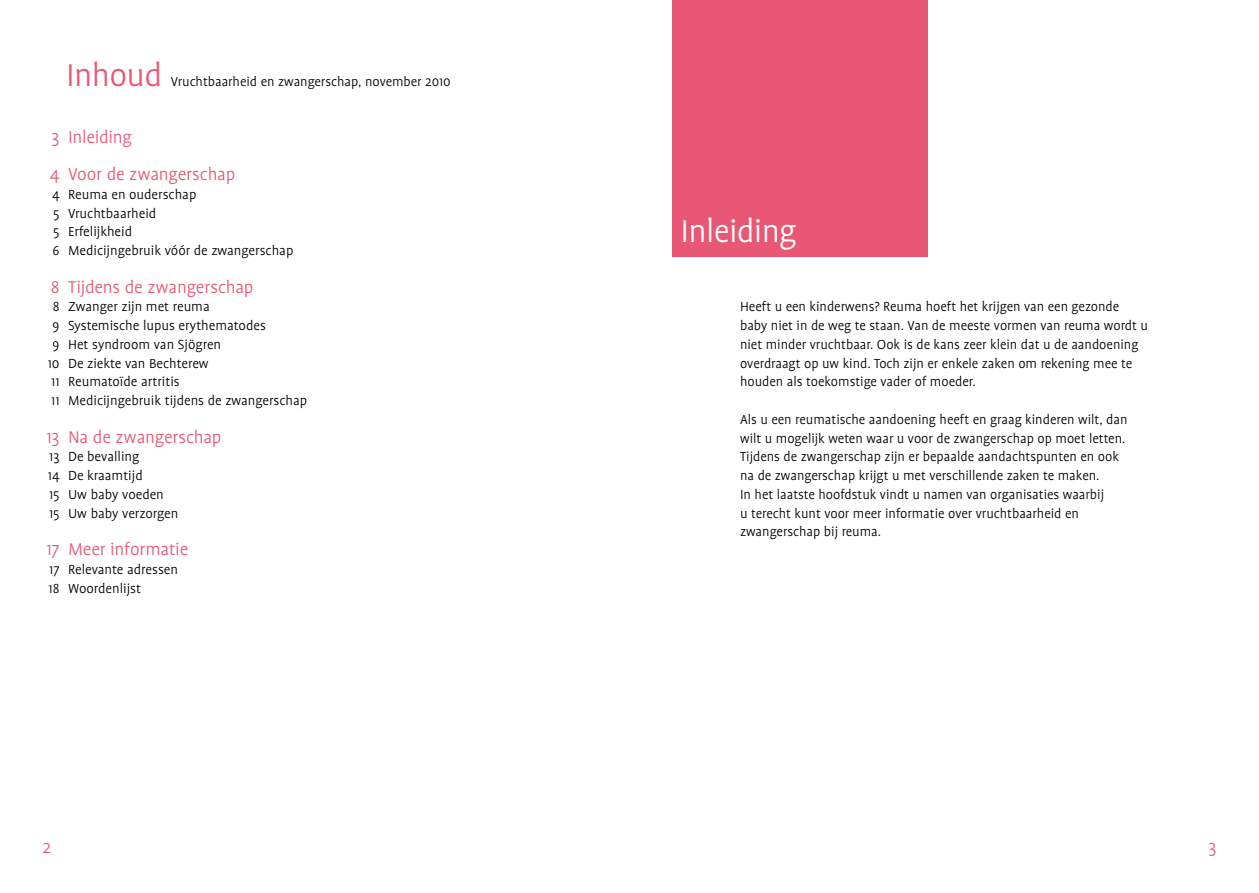
<style>
.page{position:relative;width:1259px;height:893px;background:#fff}
.page>*{position:absolute;margin:0;border:0;box-sizing:border-box;transform-origin:0 0}
.t1{font:300 36px "Profile OT";letter-spacing:-.02em;color:#fff}
.t2{font:300 36px "Profile OT";letter-spacing:-.02em;color:#e85875}
.t3{font:300 19.5px/37.5px "Profile OT";letter-spacing:-.01em;color:#e85875}
.t4{font:300 15px/18.8px "Profile OT";color:#000}
.t5{font:300 14.7px "Profile OT";letter-spacing:-.005em;color:#000}
</style>
<div class="page">
<div style="left:672px;top:0;width:255px;height:256px;background:#e85875"></div>
<h1 class="t2" style="left:66px;top:55px;width:97px">Inhoud</h1>
<p class="t5" style="left:171px;top:74px;width:281px">Vruchtbaarheid en zwangerschap, november 2010</p>
<h2 class="t3" style="left:50px;top:118px;width:187px">3 Inleiding<br>4 Voor de zwangerschap</h2>
<p class="t4" style="left:52px;top:185px;width:243px">4 Reuma en ouderschap<br>5 Vruchtbaarheid<br>5 Erfelijkheid<br>6 Medicijngebruik vóór de zwangerschap</p>
<h2 class="t3" style="left:51px;top:268px;width:204px">8 Tijdens de zwangerschap</h2>
<p class="t4" style="left:53px;top:298px;width:158px">8 Zwanger zijn met reuma</p>
<p class="t4" style="left:53px;top:316px;width:215px">9 Systemische lupus erythematodes</p>
<p class="t4" style="left:53px;top:335px;width:170px">9 Het syndroom van Sjögren</p>
<p class="t4" style="left:48px;top:354px;width:163px">10 De ziekte van Bechterew</p>
<p class="t4" style="left:51px;top:373px;width:130px">11 Reumatoïde artritis</p>
<p class="t4" style="left:51px;top:391px;width:258px">11 Medicijngebruik tijdens de zwangerschap</p>
<h2 class="t3" style="left:46px;top:418px;width:177px">13 Na de zwangerschap</h2>
<p class="t4" style="left:48px;top:448px;width:132px">13 De bevalling<br>14 De kraamtijd<br>15 Uw baby voeden<br>15 Uw baby verzorgen</p>
<h2 class="t3" style="left:46px;top:531px;width:143px">17 Meer informatie</h2>
<p class="t4" style="left:49px;top:560px;width:131px">17 Relevante adressen<br>18 Woordenlijst</p>
<h1 class="t1" style="left:680px;top:210px;width:118px">Inleiding</h1>
<p class="t4" style="left:740px;top:298px;width:409px">Heeft u een kinderwens? Reuma hoeft het krijgen van een gezonde baby niet in de weg te staan. Van de meeste vormen van reuma wordt u niet minder vruchtbaar. Ook is de kans zeer klein dat u de aandoening overdraagt op uw kind. Toch zijn er enkele zaken om rekening mee te houden als toekomstige vader of moeder.</p>
<p class="t4" style="left:740px;top:410px;width:389px">Als u een reumatische aandoening heeft en graag kinderen wilt, dan wilt u mogelijk weten waar u voor de zwangerschap op moet letten.<br>Tijdens de zwangerschap zijn er bepaalde aandachtspunten en ook na de zwangerschap krijgt u met verschillende zaken te maken.<br>In het laatste hoofdstuk vindt u namen van organisaties waarbij<br>u terecht kunt voor meer informatie over vruchtbaarheid en zwangerschap bij reuma.</p>
<h2 class="t3" style="left:43px;top:828px;width:10px">2</h2>
<h2 class="t3" style="left:1208px;top:828px;width:10px">3</h2>
</div>
